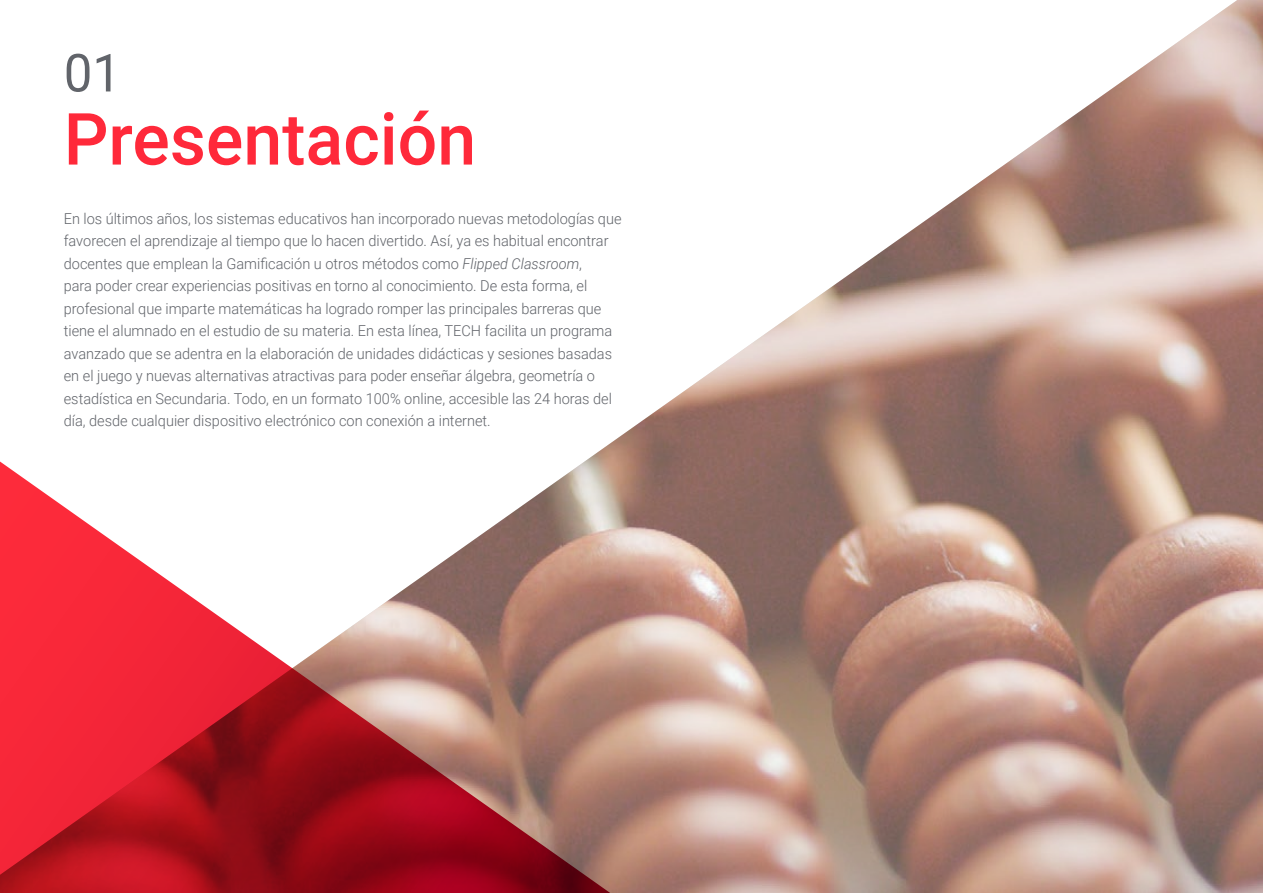
<style>
.page{position:relative;width:1263px;height:893px;background:#fff}
.page>*{position:absolute;margin:0;border:0;box-sizing:border-box;transform-origin:0 0}
.t1{font:500 72px "Roboto";color:#ff293a}
.t2{font:52.5px "Roboto";color:#61646a}
.t3{font:300 15px/22.5px "Roboto";color:#61646a}
.s1{font-style:italic}
</style>
<div class="page">
<img style="left:606px;top:0;width:657px;height:893px">
<svg style="left:0;top:446px;width:640px;height:447px"></svg>
<h2 class="t2" style="left:64px;top:36px;width:59px">01</h2>
<h1 class="t1" style="left:64px;top:89px;width:414px">Presentación</h1>
<p class="t3" style="left:64px;top:207px;width:559px">En los últimos años, los sistemas educativos han incorporado nuevas metodologías que favorecen el aprendizaje al tiempo que lo hacen divertido. Así, ya es habitual encontrar docentes que emplean la Gamificación u otros métodos como <span class="s1">Flipped Classroom</span>,<br>para poder crear experiencias positivas en torno al conocimiento. De esta forma, el profesional que imparte matemáticas ha logrado romper las principales barreras que tiene el alumnado en el estudio de su materia. En esta línea, TECH facilita un programa avanzado que se adentra en la elaboración de unidades didácticas y sesiones basadas en el juego y nuevas alternativas atractivas para poder enseñar álgebra, geometría o estadística en Secundaria. Todo, en un formato 100% online, accesible las 24 horas del día, desde cualquier dispositivo electrónico con conexión a internet.</p>
</div>
